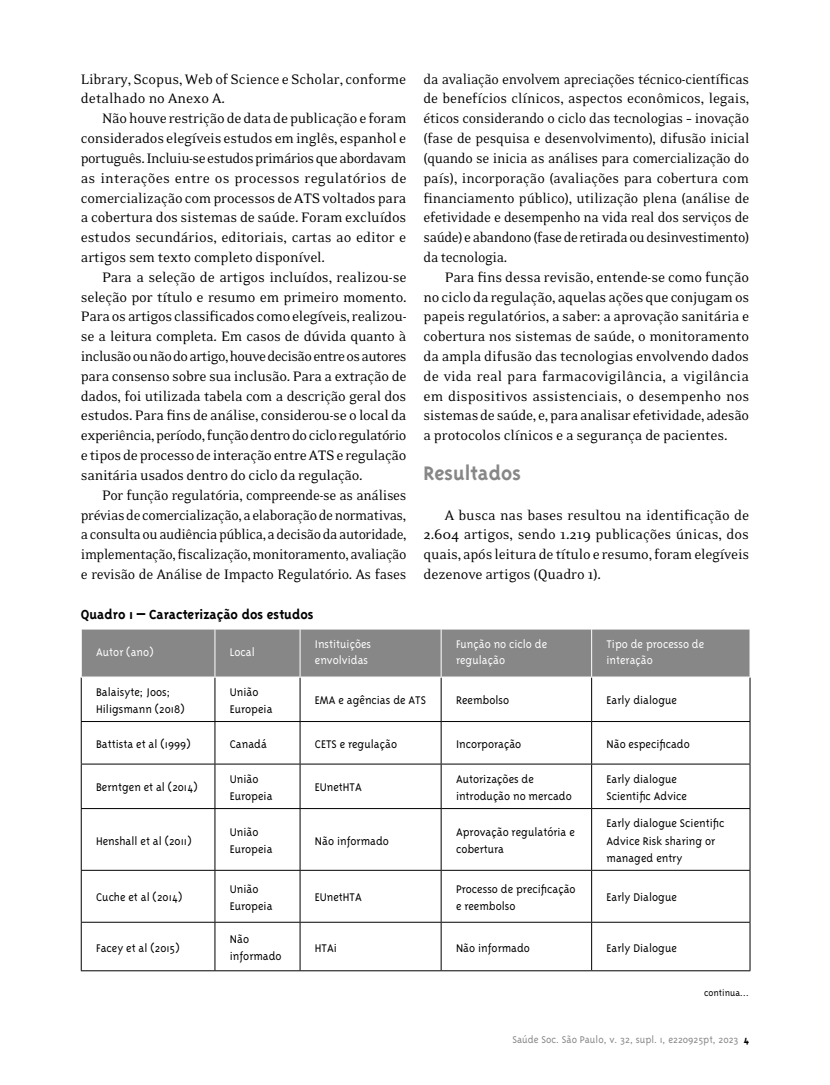
<style>
.page{position:relative;width:830px;height:1085px;background:#fff}
.page>*{position:absolute;margin:0;border:0;box-sizing:border-box;transform-origin:0 0}
.t1{font:700 22.5px "Triplex";color:#878787}
.t2{font:15.75px/19.8px "Eidetic Neo";letter-spacing:-.015em;color:#000;text-align:justify}
.t3{font:700 15px "Triplex";color:#000}
.t4{font:300 12.75px/17.2px "Triplex";color:#000}
.t5{font:300 12.75px/16.5px "Triplex";color:#fff}
.t6{font:300 11.25px "Triplex";color:#878787}
.t7{font:300 10.5px "Triplex";color:#000}
.s1{font-weight:700;color:#000}
</style>
<div class="page">
<div style="left:82px;top:629px;width:667px;height:47px;background:#878787"></div>
<hr style="left:81px;top:677px;width:1px;height:44px;background:#000">
<hr style="left:214px;top:677px;width:1px;height:44px;background:#000">
<hr style="left:299px;top:677px;width:1px;height:44px;background:#000">
<hr style="left:440px;top:677px;width:1px;height:44px;background:#000">
<hr style="left:591px;top:677px;width:1px;height:44px;background:#000">
<hr style="left:749px;top:677px;width:1px;height:44px;background:#000">
<hr style="left:214px;top:629px;width:1px;height:47px;background:#fff">
<hr style="left:300px;top:629px;width:1px;height:47px;background:#fff">
<hr style="left:440px;top:629px;width:1px;height:47px;background:#fff">
<hr style="left:591px;top:629px;width:1px;height:47px;background:#fff">
<hr style="left:81px;top:970px;width:134px;height:1px;background:#000">
<hr style="left:215px;top:970px;width:85px;height:1px;background:#000">
<hr style="left:300px;top:970px;width:141px;height:1px;background:#000">
<hr style="left:441px;top:970px;width:150px;height:1px;background:#000">
<hr style="left:591px;top:970px;width:159px;height:1px;background:#000">
<hr style="left:81px;top:721px;width:134px;height:1px;background:#000">
<hr style="left:81px;top:721px;width:1px;height:42px;background:#000">
<hr style="left:215px;top:721px;width:85px;height:1px;background:#000">
<hr style="left:214px;top:721px;width:1px;height:42px;background:#000">
<hr style="left:300px;top:721px;width:141px;height:1px;background:#000">
<hr style="left:299px;top:721px;width:1px;height:42px;background:#000">
<hr style="left:441px;top:721px;width:150px;height:1px;background:#000">
<hr style="left:440px;top:721px;width:1px;height:42px;background:#000">
<hr style="left:591px;top:721px;width:159px;height:1px;background:#000">
<hr style="left:591px;top:721px;width:1px;height:42px;background:#000">
<hr style="left:749px;top:721px;width:1px;height:42px;background:#000">
<hr style="left:81px;top:870px;width:1px;height:51px;background:#000">
<hr style="left:214px;top:870px;width:1px;height:51px;background:#000">
<hr style="left:299px;top:870px;width:1px;height:51px;background:#000">
<hr style="left:440px;top:870px;width:1px;height:51px;background:#000">
<hr style="left:591px;top:870px;width:1px;height:51px;background:#000">
<hr style="left:749px;top:870px;width:1px;height:51px;background:#000">
<hr style="left:81px;top:763px;width:134px;height:1px;background:#000">
<hr style="left:81px;top:764px;width:1px;height:44px;background:#000">
<hr style="left:215px;top:763px;width:85px;height:1px;background:#000">
<hr style="left:214px;top:764px;width:1px;height:44px;background:#000">
<hr style="left:300px;top:763px;width:141px;height:1px;background:#000">
<hr style="left:299px;top:764px;width:1px;height:44px;background:#000">
<hr style="left:441px;top:763px;width:150px;height:1px;background:#000">
<hr style="left:440px;top:764px;width:1px;height:44px;background:#000">
<hr style="left:591px;top:763px;width:159px;height:1px;background:#000">
<hr style="left:591px;top:764px;width:1px;height:44px;background:#000">
<hr style="left:749px;top:764px;width:1px;height:44px;background:#000">
<hr style="left:81px;top:808px;width:134px;height:1px;background:#000">
<hr style="left:81px;top:808px;width:1px;height:61px;background:#000">
<hr style="left:215px;top:808px;width:85px;height:1px;background:#000">
<hr style="left:214px;top:808px;width:1px;height:61px;background:#000">
<hr style="left:300px;top:808px;width:141px;height:1px;background:#000">
<hr style="left:299px;top:808px;width:1px;height:61px;background:#000">
<hr style="left:441px;top:808px;width:150px;height:1px;background:#000">
<hr style="left:440px;top:808px;width:1px;height:61px;background:#000">
<hr style="left:591px;top:808px;width:159px;height:1px;background:#000">
<hr style="left:591px;top:808px;width:1px;height:61px;background:#000">
<hr style="left:749px;top:808px;width:1px;height:61px;background:#000">
<hr style="left:81px;top:869px;width:134px;height:1px;background:#000">
<hr style="left:215px;top:869px;width:85px;height:1px;background:#000">
<hr style="left:300px;top:869px;width:141px;height:1px;background:#000">
<hr style="left:441px;top:869px;width:150px;height:1px;background:#000">
<hr style="left:591px;top:869px;width:159px;height:1px;background:#000">
<hr style="left:81px;top:921px;width:134px;height:1px;background:#000">
<hr style="left:81px;top:922px;width:1px;height:48px;background:#000">
<hr style="left:215px;top:921px;width:85px;height:1px;background:#000">
<hr style="left:214px;top:922px;width:1px;height:48px;background:#000">
<hr style="left:300px;top:921px;width:141px;height:1px;background:#000">
<hr style="left:299px;top:922px;width:1px;height:48px;background:#000">
<hr style="left:441px;top:921px;width:150px;height:1px;background:#000">
<hr style="left:440px;top:922px;width:1px;height:48px;background:#000">
<hr style="left:591px;top:921px;width:159px;height:1px;background:#000">
<hr style="left:591px;top:922px;width:1px;height:48px;background:#000">
<hr style="left:749px;top:922px;width:1px;height:48px;background:#000">
<p class="t2" style="left:81px;top:69px;width:327px">Library, Scopus, Web of Science e Scholar, conforme detalhado no Anexo A.</p>
<p class="t2" style="left:81px;top:109px;width:327px;text-indent:21px">Não houve restrição de data de publicação e foram considerados elegíveis estudos em inglês, espanhol e português. Incluiu-se estudos primários que abordavam as interações entre os processos regulatórios de comercialização com processos de ATS voltados para a cobertura dos sistemas de saúde. Foram excluídos estudos secundários, editoriais, cartas ao editor e artigos sem texto completo disponível.</p>
<p class="t2" style="left:81px;top:267px;width:327px;text-indent:21px">Para a seleção de artigos incluídos, realizou-se seleção por título e resumo em primeiro momento.<br>Para os artigos classificados como elegíveis, realizou&shy;se a leitura completa. Em casos de dúvida quanto à inclusão ou não do artigo, houve decisão entre os autores para consenso sobre sua inclusão. Para a extração de dados, foi utilizada tabela com a descrição geral dos estudos. Para fins de análise, considerou-se o local da experiência, período, função dentro do ciclo regulatório e tipos de processo de interação entre ATS e regulação sanitária usados dentro do ciclo da regulação.</p>
<p class="t2" style="left:81px;top:485px;width:327px;text-indent:21px">Por função regulatória, compreende-se as análises prévias de comercialização, a elaboração de normativas, a consulta ou audiência pública, a decisão da autoridade, implementação, fiscalização, monitoramento, avaliação e revisão de Análise de Impacto Regulatório. As fases</p>
<p class="t2" style="left:423px;top:69px;width:327px">da avaliação envolvem apreciações técnico-científicas de benefícios clínicos, aspectos econômicos, legais, éticos considerando o ciclo das tecnologias – inovação (fase de pesquisa e desenvolvimento), difusão inicial (quando se inicia as análises para comercialização do país), incorporação (avaliações para cobertura com financiamento público), utilização plena (análise de efetividade e desempenho na vida real dos serviços de saúde) e abandono (fase de retirada ou desinvestimento) da tecnologia.</p>
<p class="t2" style="left:423px;top:267px;width:327px;text-indent:21px">Para fins dessa revisão, entende-se como função no ciclo da regulação, aquelas ações que conjugam os papeis regulatórios, a saber: a aprovação sanitária e cobertura nos sistemas de saúde, o monitoramento da ampla difusão das tecnologias envolvendo dados de vida real para farmacovigilância, a vigilância em dispositivos assistenciais, o desempenho nos sistemas de saúde, e, para analisar efetividade, adesão a protocolos clínicos e a segurança de pacientes.</p>
<h1 class="t1" style="left:423px;top:460px;width:99px">Resultados</h1>
<p class="t2" style="left:423px;top:505px;width:327px;text-indent:21px">A busca nas bases resultou na identificação de 2.604 artigos, sendo 1.219 publicações únicas, dos quais, após leitura de título e resumo, foram elegíveis dezenove artigos (Quadro 1).</p>
<p class="t3" style="left:81px;top:605px;width:234px">Quadro 1 – Caracterização dos estudos</p>
<p class="t5" style="left:96px;top:643px;width:59px">Autor (ano)</p>
<p class="t5" style="left:230px;top:643px;width:27px">Local</p>
<p class="t5" style="left:315px;top:635px;width:58px">Instituições envolvidas</p>
<p class="t5" style="left:456px;top:635px;width:93px">Função no ciclo de regulação</p>
<p class="t5" style="left:606px;top:635px;width:99px">Tipo de processo de interação</p>
<p class="t4" style="left:96px;top:683px;width:90px">Balaisyte; Joos;<br>Hiligsmann (2018)</p>
<p class="t4" style="left:230px;top:683px;width:44px">União<br>Europeia</p>
<p class="t4" style="left:315px;top:691px;width:113px">EMA e agências de ATS</p>
<p class="t4" style="left:456px;top:691px;width:55px">Reembolso</p>
<p class="t4" style="left:606px;top:691px;width:72px">Early dialogue</p>
<p class="t4" style="left:96px;top:735px;width:96px">Battista et al (1999)</p>
<p class="t4" style="left:230px;top:735px;width:39px">Canadá</p>
<p class="t4" style="left:315px;top:735px;width:84px">CETS e regulação</p>
<p class="t4" style="left:456px;top:735px;width:67px">Incorporação</p>
<p class="t4" style="left:606px;top:735px;width:85px">Não especificado</p>
<p class="t4" style="left:96px;top:778px;width:103px">Berntgen et al (2014)</p>
<p class="t4" style="left:230px;top:770px;width:44px">União<br>Europeia</p>
<p class="t4" style="left:315px;top:778px;width:48px">EUnetHTA</p>
<p class="t4" style="left:456px;top:770px;width:117px">Autorizações de introdução no mercado</p>
<p class="t4" style="left:606px;top:770px;width:82px">Early dialogue<br>Scientific Advice</p>
<p class="t4" style="left:96px;top:831px;width:97px">Henshall et al (2011)</p>
<p class="t4" style="left:230px;top:823px;width:44px">União<br>Europeia</p>
<p class="t4" style="left:315px;top:831px;width:75px">Não informado</p>
<p class="t4" style="left:456px;top:823px;width:120px">Aprovação regulatória e cobertura</p>
<p class="t4" style="left:606px;top:814px;width:119px">Early dialogue Scientific<br>Advice Risk sharing or managed entry</p>
<p class="t4" style="left:96px;top:888px;width:88px">Cuche et al (2014)</p>
<p class="t4" style="left:230px;top:880px;width:44px">União<br>Europeia</p>
<p class="t4" style="left:315px;top:888px;width:48px">EUnetHTA</p>
<p class="t4" style="left:456px;top:880px;width:121px">Processo de precificação e reembolso</p>
<p class="t4" style="left:606px;top:888px;width:72px">Early Dialogue</p>
<p class="t4" style="left:96px;top:938px;width:85px">Facey et al (2015)</p>
<p class="t4" style="left:230px;top:930px;width:53px">Não informado</p>
<p class="t4" style="left:315px;top:938px;width:23px">HTAi</p>
<p class="t4" style="left:456px;top:938px;width:75px">Não informado</p>
<p class="t4" style="left:606px;top:938px;width:72px">Early Dialogue</p>
<p class="t7" style="left:703px;top:986px;width:46px">continua...</p>
<p class="t6" style="left:512px;top:1033px;width:238px">Saúde Soc. São Paulo, v. 32, supl. 1, e220925pt, 2023 <span class="s1">4</span></p>
</div>
